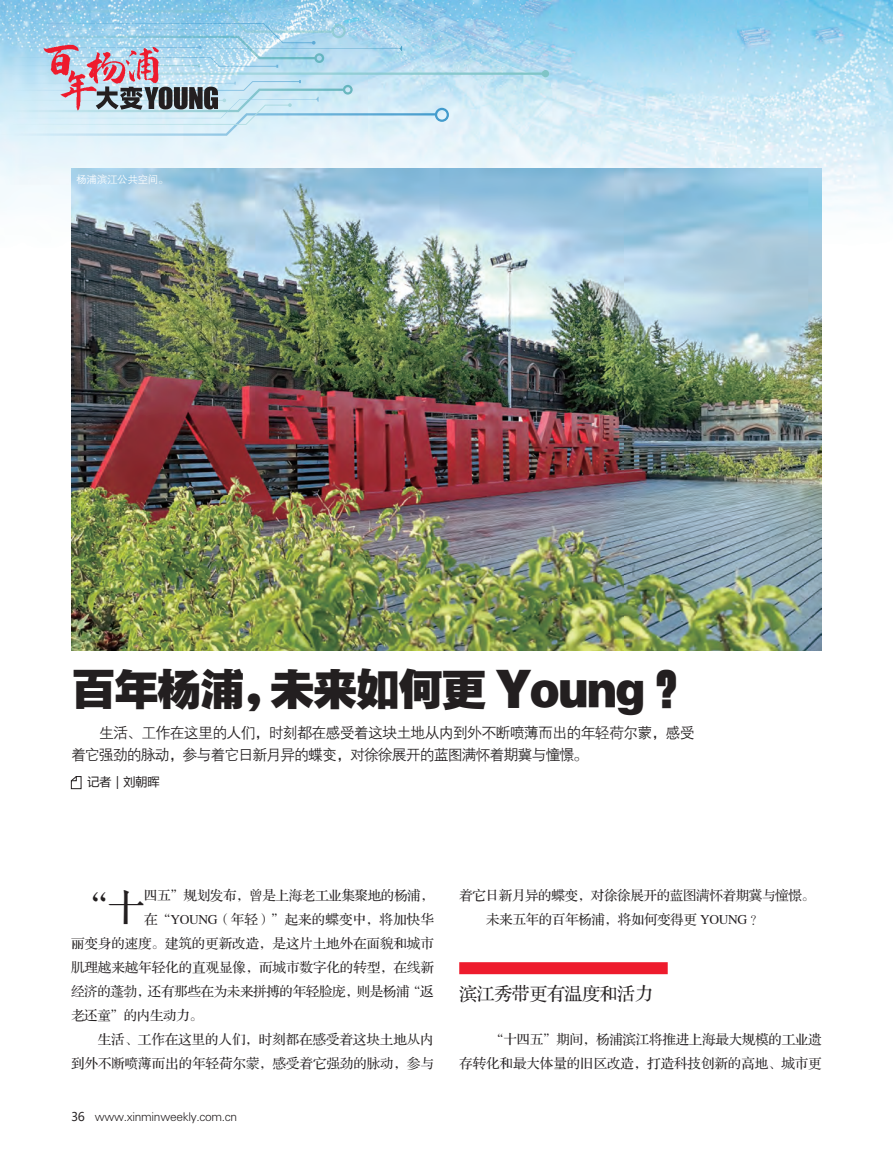
<style>
.page{position:relative;width:893px;height:1157px;background:#fff}
.page>*{position:absolute;margin:0;border:0;box-sizing:border-box;transform-origin:0 0}
.t1{font:45px "FZYDTHJW GB1 0";letter-spacing:-.045em;color:#231f20}
.t2{font:37.5px "FZS3 JW GB1 0";color:#231f20}
.t3{font:18px "FZS3 K GBK1 0";letter-spacing:-.025em;color:#231f20}
.t4{font:15px/22.5px "FZZDXJW GB1 0";letter-spacing:-.055em;color:#231f20}
.t5{font:13.5px/24px "FZS3 JW GB1 0";letter-spacing:-.005em;color:#231f20;text-align:right}
.t6{font:13.5px/24px "FZS3 JW GB1 0";letter-spacing:-.025em;color:#231f20}
.t7{font:12px "FZXH1 JW GB1 0";letter-spacing:-.025em;color:#231f20}
.t8{font:12px "Microsoft Ya Hei";color:#231f20}
.t9{font:10.5px "FZZDXJW GB1 0";letter-spacing:-.025em;color:#fff}
.s1{font-family:"Microsoft Ya Hei"}
</style>
<div class="page">
<img style="left:0;top:0;width:893px;height:213px">
<svg style="left:0;top:10px;width:549px;height:126px;background:#b4d4e6"></svg>
<img style="left:71px;top:168px;width:751px;height:482px">
<div style="left:459px;top:962px;width:209px;height:12px;background:#ee1b2d"></div>
<svg style="left:71px;top:776px;width:10px;height:13px"></svg>
<p class="t9" style="left:76px;top:173px;width:94px">杨浦滨江公共空间。</p>
<p class="t1" style="left:71px;top:665px;width:631px">百年杨浦，未来如何更 Young ？</p>
<p class="t4" style="left:71px;top:721px;width:625px">　　生活、工作在这里的人们，时刻都在感受着这块土地从内到外不断喷薄而出的年轻荷尔蒙，感受着它强劲的脉动，参与着它日新月异的蝶变，对徐徐展开的蓝图满怀着期冀与憧憬。</p>
<p class="t8" style="left:87px;top:774px;width:73px">记者｜刘朝晖</p>
<p class="t2" style="left:71px;top:888px;width:76px">“十</p>
<p class="t6" style="left:144px;top:884px;width:291px">四五”规划发布，曾是上海老工业集聚地的杨浦，</p>
<p class="t5" style="left:144px;top:908px;width:291px">在“YOUNG（年轻）”起来的蝶变中，将加快华</p>
<p class="t5" style="left:71px;top:932px;width:364px">丽变身的速度。建筑的更新改造，是这片土地外在面貌和城市</p>
<p class="t5" style="left:71px;top:956px;width:364px">肌理越来越年轻化的直观显像，而城市数字化的转型，在线新</p>
<p class="t6" style="left:71px;top:980px;width:364px">经济的蓬勃，还有那些在为未来拼搏的年轻脸庞，则是杨浦“返</p>
<p class="t6" style="left:71px;top:1004px;width:133px">老还童”的内生动力。</p>
<p class="t5" style="left:98px;top:1028px;width:337px">生活、工作在这里的人们，时刻都在感受着这块土地从内</p>
<p class="t5" style="left:71px;top:1052px;width:364px">到外不断喷薄而出的年轻荷尔蒙，感受着它强劲的脉动，参与</p>
<p class="t7" style="left:71px;top:1109px;width:168px"><span class="s1">36</span> www.xinminweekly.com.cn</p>
<p class="t6" style="left:486px;top:884px;width:330px;text-indent:-27px">着它日新月异的蝶变，对徐徐展开的蓝图满怀着期冀与憧憬。未来五年的百年杨浦，将如何变得更 YOUNG ？</p>
<p class="t3" style="left:459px;top:984px;width:195px">滨江秀带更有温度和活力</p>
<p class="t5" style="left:459px;top:1028px;width:364px">“十四五”期间，杨浦滨江将推进上海最大规模的工业遗<br>存转化和最大体量的旧区改造，打造科技创新的高地、城市更</p>
</div>
